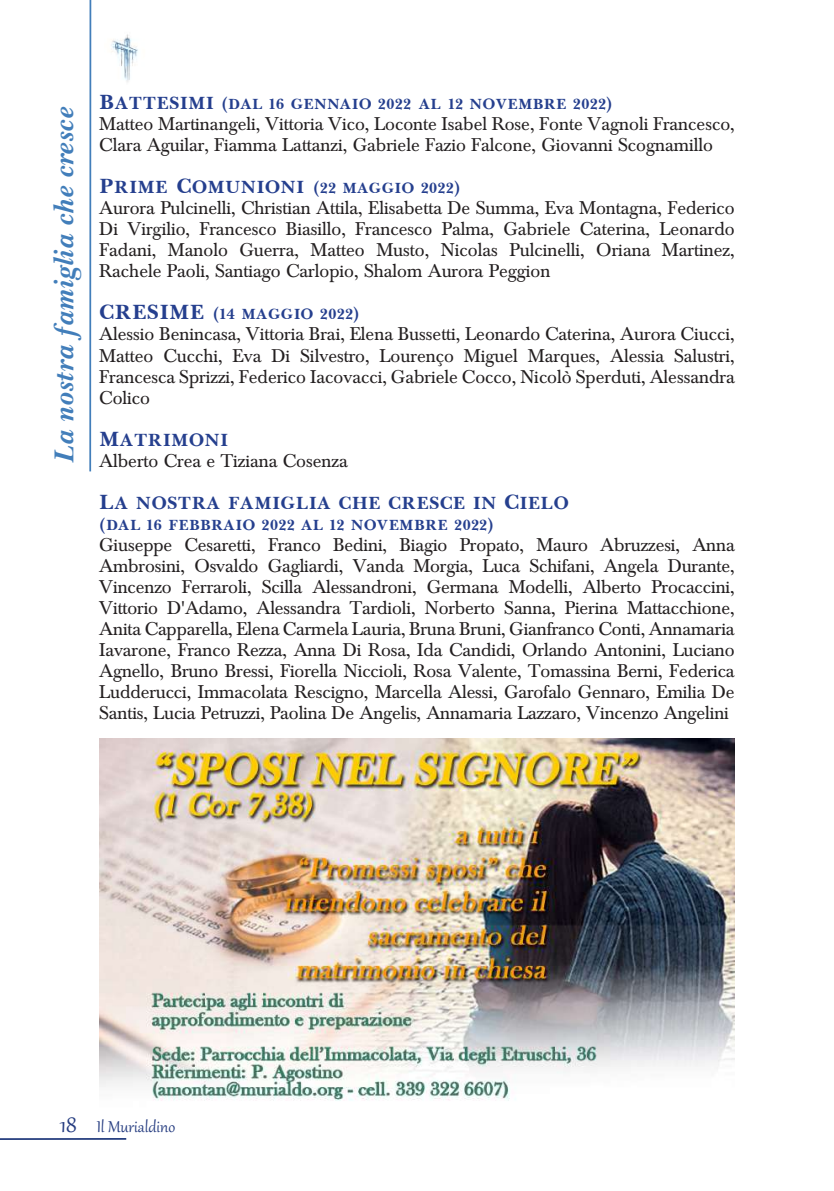
<style>
.page{position:relative;width:834px;height:1191px;background:#fff}
.page>*{position:absolute;margin:0;border:0;box-sizing:border-box;transform-origin:0 0}
.t1{font:italic 700 28px "Baskerville BT";color:#427eba}
.t2{font:700 21px "Baskerville";color:#253f8e}
.t3{font:19.25px/21px "Baskerville";color:#231f20;text-align:justify}
.t4{font:19.25px "Gabriola";color:#253c80}
.t5{font:700 17.5px "Baskerville";color:#253f8e}
.s1{font-size:24.5px}
.s2{font-size:21px}
.s3{font-size:17.5px}
.s4{font-size:28px}
</style>
<div class="page">
<hr style="left:0;top:1138px;width:126px;height:2px;background:#233c7d">
<img style="left:111px;top:34px;width:27px;height:48px">
<hr style="left:89px;top:0;width:2px;height:471px;background:#427eba">
<img style="left:99px;top:738px;width:635px;height:363px">
<h1 class="t1" style="left:47px;top:461px;width:357px;rotate:-90deg">La nostra famiglia che cresce</h1>
<p class="t5" style="left:99px;top:96px;width:514px"><span class="s1">B</span><span class="s2">ATTESIMI (</span>DAL 16 GENNAIO 2022 AL 12 NOVEMBRE 2022<span class="s2">)</span></p>
<p class="t3" style="left:99px;top:114px;width:636px">Matteo Martinangeli, Vittoria Vico, Loconte Isabel Rose, Fonte Vagnoli Francesco,<br>Clara Aguilar, Fiamma Lattanzi, Gabriele Fazio Falcone, Giovanni Scognamillo</p>
<p class="t2" style="left:99px;top:177px;width:362px"><span class="s1">P</span>RIME <span class="s1">C</span>OMUNIONI (<span class="s3">22 MAGGIO 2022</span>)</p>
<p class="t3" style="left:99px;top:198px;width:636px">Aurora Pulcinelli, Christian Attila, Elisabetta De Summa, Eva Montagna, Federico Di Virgilio, Francesco Biasillo, Francesco Palma, Gabriele Caterina, Leonardo Fadani, Manolo Guerra, Matteo Musto, Nicolas Pulcinelli, Oriana Martinez, Rachele Paoli, Santiago Carlopio, Shalom Aurora Peggion</p>
<p class="t5" style="left:99px;top:306px;width:262px"><span class="s1">CRESIME</span> <span class="s2">(</span>14 MAGGIO 2022<span class="s2">)</span></p>
<p class="t3" style="left:99px;top:324px;width:637px">Alessio Benincasa, Vittoria Brai, Elena Bussetti, Leonardo Caterina, Aurora Ciucci, Matteo Cucchi, Eva Di Silvestro, Lourenço Miguel Marques, Alessia Salustri, Francesca Sprizzi, Federico Iacovacci, Gabriele Cocco, Nicolò Sperduti, Alessandra Colico</p>
<p class="t2" style="left:99px;top:429px;width:131px"><span class="s1">M</span>ATRIMONI</p>
<p class="t3" style="left:99px;top:450px;width:250px">Alberto Crea e Tiziana Cosenza</p>
<p class="t2" style="left:99px;top:492px;width:471px"><span class="s1">L</span>A NOSTRA FAMIGLIA CHE CRESCE IN <span class="s1">C</span>IELO</p>
<p class="t5" style="left:99px;top:516px;width:396px"><span class="s2">(</span>DAL 16 FEBBRAIO 2022 AL 12 NOVEMBRE 2022<span class="s2">)</span></p>
<p class="t3" style="left:99px;top:534px;width:636px">Giuseppe Cesaretti, Franco Bedini, Biagio Propato, Mauro Abruzzesi, Anna Ambrosini, Osvaldo Gagliardi, Vanda Morgia, Luca Schifani, Angela Durante, Vincenzo Ferraroli, Scilla Alessandroni, Germana Modelli, Alberto Procaccini, Vittorio D'Adamo, Alessandra Tardioli, Norberto Sanna, Pierina Mattacchione, Anita Capparella, Elena Carmela Lauria, Bruna Bruni, Gianfranco Conti, Annamaria Iavarone, Franco Rezza, Anna Di Rosa, Ida Candidi, Orlando Antonini, Luciano Agnello, Bruno Bressi, Fiorella Niccioli, Rosa Valente, Tomassina Berni, Federica Ludderucci, Immacolata Rescigno, Marcella Alessi, Garofalo Gennaro, Emilia De Santis, Lucia Petruzzi, Paolina De Angelis, Annamaria Lazzaro, Vincenzo Angelini</p>
<p class="t4" style="left:60px;top:1114px;width:117px"><span class="s4">18</span> Il Murialdino</p>
</div>
